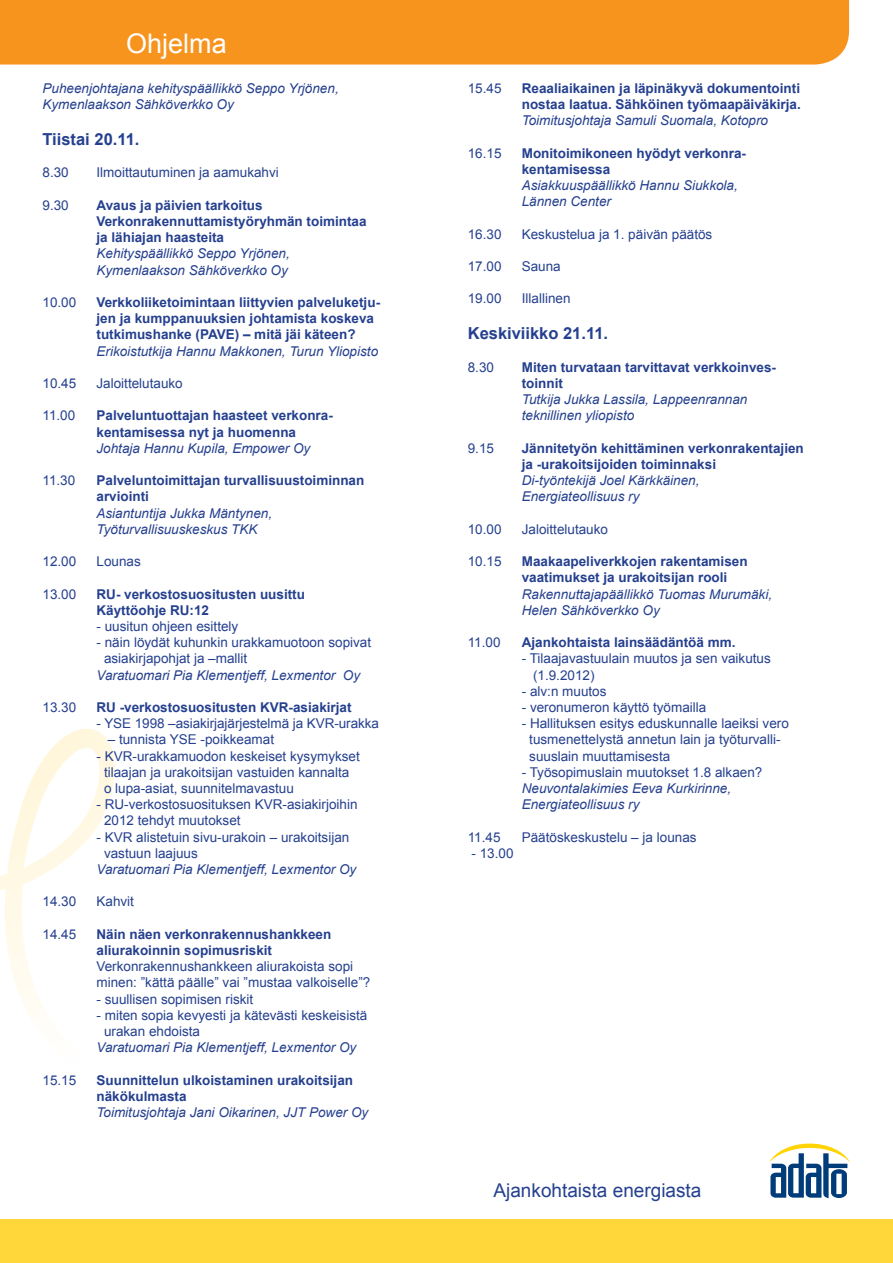
<style>
.page{position:relative;width:893px;height:1263px;background:#fff}
.page>*{position:absolute;margin:0;border:0;box-sizing:border-box;transform-origin:0 0}
.t1{font:27px "Arial";color:#fff}
.t2{font:19.05px "Arial";color:#25408f}
.t3{font:700 16.5px "Arial";color:#25408f}
.t4{font:13.5px/16.2px "Arial";color:#25408f}
.t5{font:700 13.5px/16.2px "Arial";color:#25408f}
.t6{font:italic 13.5px/16.2px "Arial";color:#25408f}
</style>
<div class="page">
<div style="left:0;top:1220px;width:893px;height:43px;background:#ffd73b"></div>
<div style="left:0;top:0;width:849px;height:65px;background:#f7941e"></div>
<svg style="left:0;top:728px;width:115px;height:285px"></svg>
<svg style="left:769px;top:1143px;width:81px;height:55px"></svg>
<h1 class="t1" style="left:126px;top:26px;width:102px">Ohjelma</h1>
<p class="t6" style="left:43px;top:80px;width:298px">Puheenjohtajana kehityspäällikkö Seppo Yrjönen,<br>Kymenlaakson Sähköverkko Oy</p>
<p class="t3" style="left:43px;top:128px;width:98px">Tiistai 20.11.</p>
<p class="t4" style="left:43px;top:165px;width:28px">8.30</p>
<p class="t4" style="left:97px;top:165px;width:184px">Ilmoittautuminen ja aamukahvi</p>
<p class="t4" style="left:43px;top:197px;width:28px">9.30</p>
<p class="t5" style="left:97px;top:197px;width:272px">Avaus ja päivien tarkoitus<br>Verkonrakennuttamistyöryhmän toimintaa ja lähiajan haasteita</p>
<p class="t6" style="left:97px;top:246px;width:195px">Kehityspäällikkö Seppo Yrjönen,<br>Kymenlaakson Sähköverkko Oy</p>
<p class="t4" style="left:43px;top:294px;width:35px">10.00</p>
<p class="t5" style="left:97px;top:295px;width:285px">Verkkoliiketoimintaan liittyvien palveluketju&shy;jen ja kumppanuuksien johtamista koskeva tutkimushanke (PAVE) – mitä jäi käteen?</p>
<p class="t6" style="left:97px;top:343px;width:283px">Erikoistutkija Hannu Makkonen, Turun Yliopisto</p>
<p class="t4" style="left:43px;top:375px;width:35px">10.45</p>
<p class="t4" style="left:97px;top:375px;width:88px">Jaloittelutauko</p>
<p class="t4" style="left:43px;top:408px;width:34px">11.00</p>
<p class="t5" style="left:97px;top:408px;width:238px">Palveluntuottajan haasteet verkonra&shy;kentamisessa nyt ja huomenna</p>
<p class="t6" style="left:97px;top:440px;width:215px">Johtaja Hannu Kupila, Empower Oy</p>
<p class="t4" style="left:43px;top:472px;width:34px">11.30</p>
<p class="t5" style="left:97px;top:473px;width:269px">Palveluntoimittajan turvallisuustoiminnan arviointi</p>
<p class="t6" style="left:97px;top:505px;width:177px">Asiantuntija Jukka Mäntynen,<br>Työturvallisuuskeskus TKK</p>
<p class="t4" style="left:43px;top:553px;width:35px">12.00</p>
<p class="t4" style="left:97px;top:553px;width:46px">Lounas</p>
<p class="t4" style="left:43px;top:586px;width:35px">13.00</p>
<p class="t5" style="left:97px;top:586px;width:210px">RU- verkostosuositusten uusittu<br>Käyttöohje RU:12</p>
<p class="t4" style="left:97px;top:618px;width:143px">- uusitun ohjeen esittely</p>
<p class="t4" style="left:104px;top:634px;width:269px;text-indent:-8px">- näin löydät kuhunkin urakkamuotoon sopivat asiakirjapohjat ja –mallit</p>
<p class="t6" style="left:97px;top:667px;width:265px">Varatuomari Pia Klementjeff, Lexmentor Oy</p>
<p class="t4" style="left:43px;top:699px;width:35px">13.30</p>
<p class="t5" style="left:97px;top:700px;width:257px">RU -verkostosuositusten KVR-asiakirjat</p>
<p class="t4" style="left:97px;top:715px;width:284px">- YSE 1998 –asiakirjajärjestelmä ja KVR-urakka</p>
<p class="t4" style="left:108px;top:732px;width:168px">– tunnista YSE -poikkeamat</p>
<p class="t4" style="left:104px;top:748px;width:257px;text-indent:-8px">- KVR-urakkamuodon keskeiset kysymykset tilaajan ja urakoitsijan vastuiden kannalta o lupa-asiat, suunnitelmavastuu</p>
<p class="t4" style="left:104px;top:796px;width:255px;text-indent:-8px">- RU-verkostosuosituksen KVR-asiakirjoihin<br>2012 tehdyt muutokset</p>
<p class="t4" style="left:104px;top:829px;width:247px;text-indent:-8px">- KVR alistetuin sivu-urakoin – urakoitsijan vastuun laajuus</p>
<p class="t6" style="left:97px;top:861px;width:261px">Varatuomari Pia Klementjeff, Lexmentor Oy</p>
<p class="t4" style="left:43px;top:894px;width:35px">14.30</p>
<p class="t4" style="left:97px;top:894px;width:39px">Kahvit</p>
<p class="t4" style="left:43px;top:926px;width:35px">14.45</p>
<p class="t5" style="left:97px;top:926px;width:236px">Näin näen verkonrakennushankkeen aliurakoinnin sopimusriskit</p>
<p class="t4" style="left:97px;top:958px;width:275px">Verkonrakennushankkeen aliurakoista sopi minen: ”kättä päälle” vai ”mustaa valkoiselle”?</p>
<p class="t4" style="left:97px;top:991px;width:158px">- suullisen sopimisen riskit</p>
<p class="t4" style="left:104px;top:1007px;width:265px;text-indent:-8px">- miten sopia kevyesti ja kätevästi keskeisistä urakan ehdoista</p>
<p class="t6" style="left:97px;top:1039px;width:261px">Varatuomari Pia Klementjeff, Lexmentor Oy</p>
<p class="t4" style="left:43px;top:1072px;width:35px">15.15</p>
<p class="t5" style="left:97px;top:1072px;width:258px">Suunnittelun ulkoistaminen urakoitsijan näkökulmasta</p>
<p class="t6" style="left:97px;top:1104px;width:273px">Toimitusjohtaja Jani Oikarinen, JJT Power Oy</p>
<p class="t4" style="left:468px;top:80px;width:35px">15.45</p>
<p class="t5" style="left:522px;top:80px;width:281px">Reaaliaikainen ja läpinäkyvä dokumentointi nostaa laatua. Sähköinen työmaapäiväkirja.</p>
<p class="t6" style="left:522px;top:112px;width:248px">Toimitusjohtaja Samuli Suomala, Kotopro</p>
<p class="t4" style="left:468px;top:145px;width:35px">16.15</p>
<p class="t5" style="left:522px;top:145px;width:226px">Monitoimikoneen hyödyt verkonra&shy;kentamisessa</p>
<p class="t6" style="left:522px;top:177px;width:218px">Asiakkuuspäällikkö Hannu Siukkola,<br>Lännen Center</p>
<p class="t4" style="left:468px;top:226px;width:35px">16.30</p>
<p class="t4" style="left:522px;top:226px;width:192px">Keskustelua ja 1. päivän päätös</p>
<p class="t4" style="left:468px;top:258px;width:35px">17.00</p>
<p class="t4" style="left:522px;top:258px;width:41px">Sauna</p>
<p class="t4" style="left:468px;top:291px;width:35px">19.00</p>
<p class="t4" style="left:522px;top:291px;width:50px">Illallinen</p>
<p class="t3" style="left:468px;top:323px;width:142px">Keskiviikko 21.11.</p>
<p class="t4" style="left:468px;top:359px;width:28px">8.30</p>
<p class="t5" style="left:522px;top:359px;width:256px">Miten turvataan tarvittavat verkkoinves&shy;toinnit</p>
<p class="t6" style="left:522px;top:391px;width:227px">Tutkija Jukka Lassila, Lappeenrannan teknillinen yliopisto</p>
<p class="t4" style="left:468px;top:440px;width:28px">9.15</p>
<p class="t5" style="left:522px;top:440px;width:284px">Jännitetyön kehittäminen verkonrakentajien ja -urakoitsijoiden toiminnaksi</p>
<p class="t6" style="left:522px;top:472px;width:179px">Di-työntekijä Joel Kärkkäinen,<br>Energiateollisuus ry</p>
<p class="t4" style="left:468px;top:521px;width:35px">10.00</p>
<p class="t4" style="left:522px;top:521px;width:88px">Jaloittelutauko</p>
<p class="t4" style="left:468px;top:553px;width:35px">10.15</p>
<p class="t5" style="left:522px;top:554px;width:227px">Maakaapeliverkkojen rakentamisen vaatimukset ja urakoitsijan rooli</p>
<p class="t6" style="left:522px;top:586px;width:252px">Rakennuttajapäällikkö Tuomas Murumäki,<br>Helen Sähköverkko Oy</p>
<p class="t4" style="left:468px;top:634px;width:34px">11.00</p>
<p class="t5" style="left:522px;top:635px;width:215px">Ajankohtaista lainsäädäntöä mm.</p>
<p class="t4" style="left:533px;top:651px;width:239px;text-indent:-11px">- Tilaajavastuulain muutos ja sen vaikutus (1.9.2012)</p>
<p class="t4" style="left:522px;top:683px;width:86px">- alv:n muutos</p>
<p class="t4" style="left:522px;top:699px;width:186px">- veronumeron käyttö työmailla</p>
<p class="t4" style="left:529px;top:715px;width:261px;text-indent:-8px">- Hallituksen esitys eduskunnalle laeiksi vero tusmenettelystä annetun lain ja työturvalli&shy;suuslain muuttamisesta</p>
<p class="t4" style="left:522px;top:764px;width:242px">- Työsopimuslain muutokset 1.8 alkaen?</p>
<p class="t6" style="left:522px;top:780px;width:211px">Neuvontalakimies Eeva Kurkirinne,<br>Energiateollisuus ry</p>
<p class="t4" style="left:468px;top:829px;width:34px">11.45</p>
<p class="t4" style="left:522px;top:829px;width:176px">Päätöskeskustelu – ja lounas</p>
<p class="t4" style="left:471px;top:845px;width:44px">- 13.00</p>
<h2 class="t2" style="left:493px;top:1178px;width:209px">Ajankohtaista energiasta</h2>
</div>
